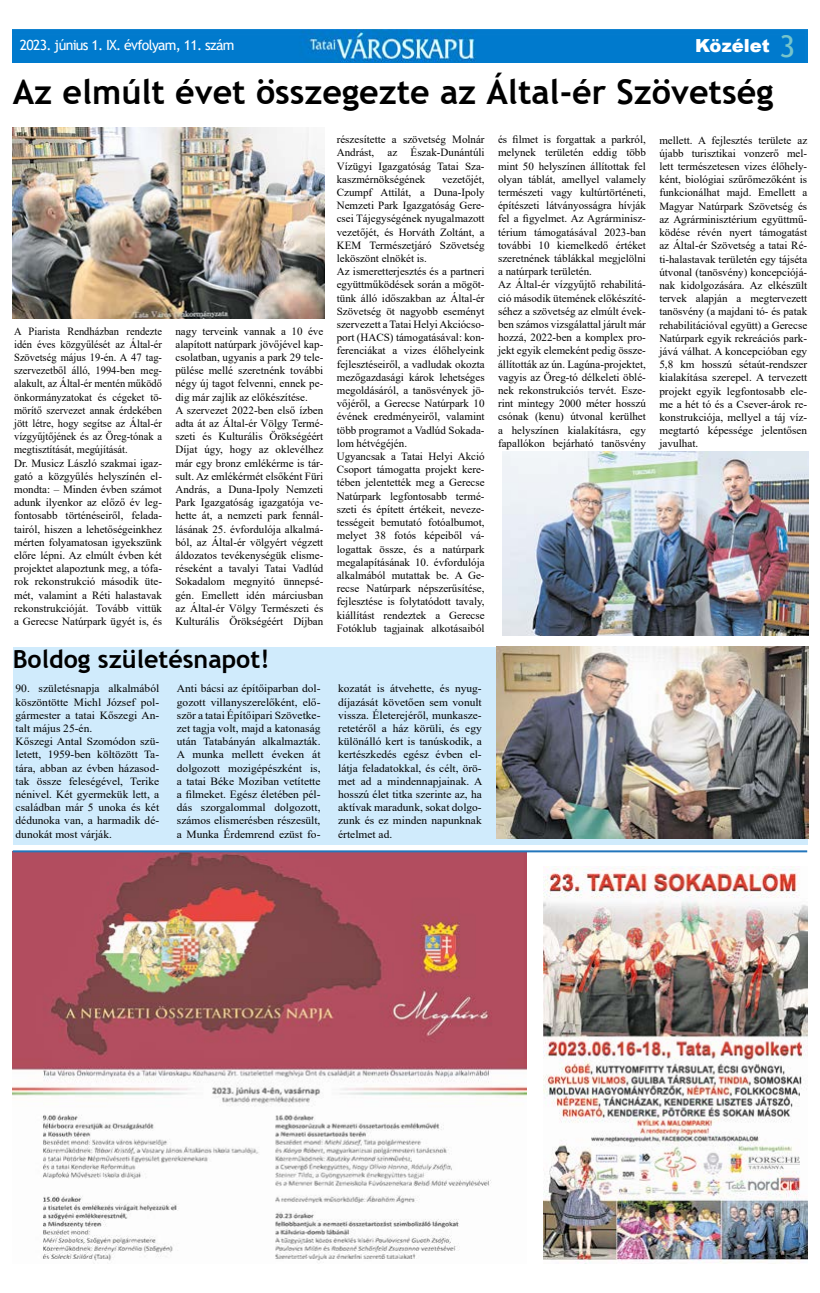
<style>
.page{position:relative;width:820px;height:1293px;background:#fff}
.page>*{position:absolute;margin:0;border:0;box-sizing:border-box;transform-origin:0 0}
.t1{font:700 34px "Trebuchet MS";color:#000}
.t2{font:700 25px "Trebuchet MS";color:#000}
.t3{font:900 18px "Arial";color:#fff}
.t4{font:14px "Trebuchet MS";letter-spacing:-.05em;color:#fff}
.t5{font:11px/13.2px "Times New Roman";color:#000}
.t6{font:11px/13.2px "Times New Roman";color:#000;text-align:justify;scale:1.04 1}
.t7{font:11px/13.2px "Times New Roman";color:#000;scale:.95 1}
.s1{font-family:"Trebuchet MS";font-weight:400;font-size:30px;color:#75c4cb}
</style>
<div class="page">
<img style="left:13px;top:30px;width:793px;height:33px">
<div style="left:13px;top:647px;width:793px;height:197px;background:#d0ebfc"></div>
<img style="left:12px;top:127px;width:312px;height:191px">
<img style="left:502px;top:452px;width:306px;height:183px">
<img style="left:496px;top:646px;width:311px;height:192px">
<img style="left:543px;top:866px;width:263px;height:397px">
<img style="left:13px;top:852px;width:513px;height:409px">
<hr style="left:13px;top:850px;width:793px;height:2px;background:#2376bc">
<p class="t4" style="left:20px;top:36px;width:216px">2023. június 1. IX. évfolyam, 11. szám</p>
<h3 class="t3" style="left:694px;top:33px;width:102px">Közélet <span class="s1">3</span></h3>
<h1 class="t1" style="left:13px;top:71px;width:761px">Az elmúlt évet összegezte az Által-ér Szövetség</h1>
<p class="t7" style="left:14px;top:324px;width:157px">A Piarista Rendházban rendezte idén éves közgyűlését az Által-ér Szövetség május 19-én. A 47 tag&shy;szervezetből álló, 1994-ben meg&shy;alakult, az Által-ér mentén működő önkormányzatokat és cégeket tö&shy;mörítő szervezet annak érdekében jött létre, hogy segítse az Által-ér vízgyűjtőjének és az Öreg-tónak a megtisztítását, megújítását.<br>Dr. Musicz László szakmai igaz&shy;gató a közgyűlés helyszínén el&shy;mondta: – Minden évben számot adunk ilyenkor az előző év leg&shy;fontosabb történéseiről, felada&shy;tairól, hiszen a lehetőségeinkhez mérten folyamatosan igyekszünk előre lépni. Az elmúlt évben két projektet alapoztunk meg, a tófa&shy;rok rekonstrukció második üte&shy;mét, valamint a Réti halastavak rekonstrukcióját. Tovább vittük a Gerecse Natúrpark ügyét is, és</p>
<p class="t5" style="left:175px;top:324px;width:149px">nagy terveink vannak a 10 éve alapított natúrpark jövőjével kap&shy;csolatban, ugyanis a park 29 tele&shy;pülése mellé szeretnénk további négy új tagot felvenni, ennek pe&shy;dig már zajlik az előkészítése.<br>A szervezet 2022-ben első ízben adta át az Által-ér Völgy Termé&shy;szeti és Kulturális Örökségéért<br>Díjat úgy, hogy az oklevélhez már egy bronz emlékérme is tár&shy;sult. Az emlékérmét elsőként Füri<br>András, a Duna-Ipoly Nemzeti<br>Park Igazgatóság igazgatója ve&shy;hette át, a nemzeti park fennál&shy;lásának 25. évfordulója alkalmá&shy;ból, az Által-ér völgyért végzett áldozatos tevékenységük elisme&shy;réseként a tavalyi Tatai Vadlúd<br>Sokadalom megnyitó ünnepsé&shy;gén. Emellett idén márciusban az Által-ér Völgy Természeti és<br>Kulturális Örökségéért Díjban</p>
<h2 class="t2" style="left:13px;top:643px;width:258px">Boldog születésnapot!</h2>
<p class="t5" style="left:336px;top:133px;width:149px;text-align:justify">részesítette a szövetség Molnár Andrást, az Észak-Dunántúli Vízügyi Igazgatóság Tatai Sza&shy;kaszmérnökségének</p>
<p class="t5" style="left:336px;top:172px;width:149px;text-indent:105px">vezetőjét,<br>Czumpf Attilát, a Duna-Ipoly<br>Nemzeti Park Igazgatóság Gere&shy;csei Tájegységének nyugalmazott vezetőjét, és Horváth Zoltánt, a<br>KEM Természetjáró Szövetség leköszönt elnökét is.<br>Az ismeretterjesztés és a partneri együttműködések során a mögöt&shy;tünk álló időszakban az Által-ér<br>Szövetség öt nagyobb eseményt szervezett a Tatai Helyi Akciócso&shy;port (HACS) támogatásával: kon&shy;ferenciákat a vizes élőhelyeink fejlesztéseiről, a vadludak okozta mezőgazdasági károk lehetséges megoldásáról, a tanösvények jö&shy;vőjéről, a Gerecse Natúrpark 10 évének eredményeiről, valamint több programot a Vadlúd Sokada&shy;lom hétvégéjén.<br>Ugyancsak a Tatai Helyi Akció<br>Csoport támogatta projekt kere&shy;tében jelentették meg a Gerecse<br>Natúrpark legfontosabb termé&shy;szeti és épített értékeit, neveze&shy;tességeit bemutató fotóalbumot, melyet 38 fotós képeiből vá&shy;logattak össze, és a natúrpark megalapításának 10. évfordulója alkalmából mutattak be. A Ge&shy;recse Natúrpark népszerűsítése, fejlesztése is folytatódott tavaly, kiállítást rendeztek a Gerecse<br>Fotóklub tagjainak alkotásaiból</p>
<p class="t6" style="left:16px;top:682px;width:139px;text-align:left">90. születésnapja alkalmából köszöntötte Michl József pol&shy;gármester a tatai Kőszegi An&shy;talt május 25-én.<br>Kőszegi Antal Szomódon szü&shy;letett, 1959-ben költözött Ta&shy;tára, abban az évben házasod&shy;tak össze feleségével, Terike nénivel. Két gyermekük lett, a családban már 5 unoka és két dédunoka van, a harmadik dé&shy;dunokát most várják.</p>
<p class="t6" style="left:177px;top:682px;width:139px">Anti bácsi az építőiparban dol&shy;gozott villanyszerelőként, elő&shy;ször a tatai Építőipari Szövetke&shy;zet tagja volt, majd a katonaság után Tatabányán alkalmazták.<br>A munka mellett éveken át dolgozott mozigépészként is, a tatai Béke Moziban vetítette a filmeket. Egész életében pél&shy;dás szorgalommal dolgozott, számos elismerésben részesült, a Munka Érdemrend ezüst fo-</p>
<p class="t6" style="left:338px;top:682px;width:140px">kozatát is átvehette, és nyug&shy;díjazását követően sem vonult vissza. Életerejéről, munkasze&shy;retetéről a ház körüli, és egy különálló kert is tanúskodik, a kertészkedés egész évben el&shy;látja feladatokkal, és célt, örö&shy;met ad a mindennapjainak. A hosszú élet titka szerinte az, ha aktívak maradunk, sokat dolgo&shy;zunk és ez minden napunknak értelmet ad.</p>
<p class="t5" style="left:498px;top:133px;width:149px">és filmet is forgattak a parkról, melynek területén eddig több mint 50 helyszínen állítottak fel olyan táblát, amellyel valamely természeti vagy kultúrtörténeti, építészeti látványosságra hívják fel a figyelmet. Az Agrárminisz&shy;térium támogatásával 2023-ban további 10 kiemelkedő értéket szeretnének táblákkal megjelölni a natúrpark területén.<br>Az Által-ér vízgyűjtő rehabilitá&shy;ció második ütemének előkészíté&shy;séhez a szövetség az elmúlt évek&shy;ben számos vizsgálattal járult már hozzá, 2022-ben a komplex pro&shy;jekt egyik elemeként pedig össze&shy;állították az ún. Lagúna-projektet, vagyis az Öreg-tó délkeleti öblé&shy;nek rekonstrukciós tervét. Esze&shy;rint mintegy 2000 méter hosszú csónak (kenu) útvonal kerülhet a helyszínen kialakításra, egy fapallókon bejárható tanösvény</p>
<p class="t5" style="left:659px;top:133px;width:149px;text-align:justify">mellett. A fejlesztés területe az újabb turisztikai vonzerő mel&shy;lett természetesen vizes élőhely&shy;ként, biológiai szűrőmezőként is funkcionálhat majd. Emellett a Magyar Natúrpark Szövetség és az Agrárminisztérium együttmű&shy;ködése révén nyert támogatást az Által-ér Szövetség a tatai Ré&shy;ti-halastavak területén egy tájséta útvonal (tanösvény) koncepciójá&shy;nak kidolgozására. Az elkészült tervek alapján a megtervezett tanösvény (a majdani tó- és patak rehabilitációval együtt) a Gerecse Natúrpark egyik rekreációs park&shy;jává válhat. A koncepcióban egy 5,8 km hosszú sétaút-rendszer kialakítása szerepel. A tervezett projekt egyik legfontosabb ele&shy;me a hét tó és a Csever-árok re&shy;konstrukciója, mellyel a táj víz&shy;megtartó képessége jelentősen javulhat.</p>
</div>
